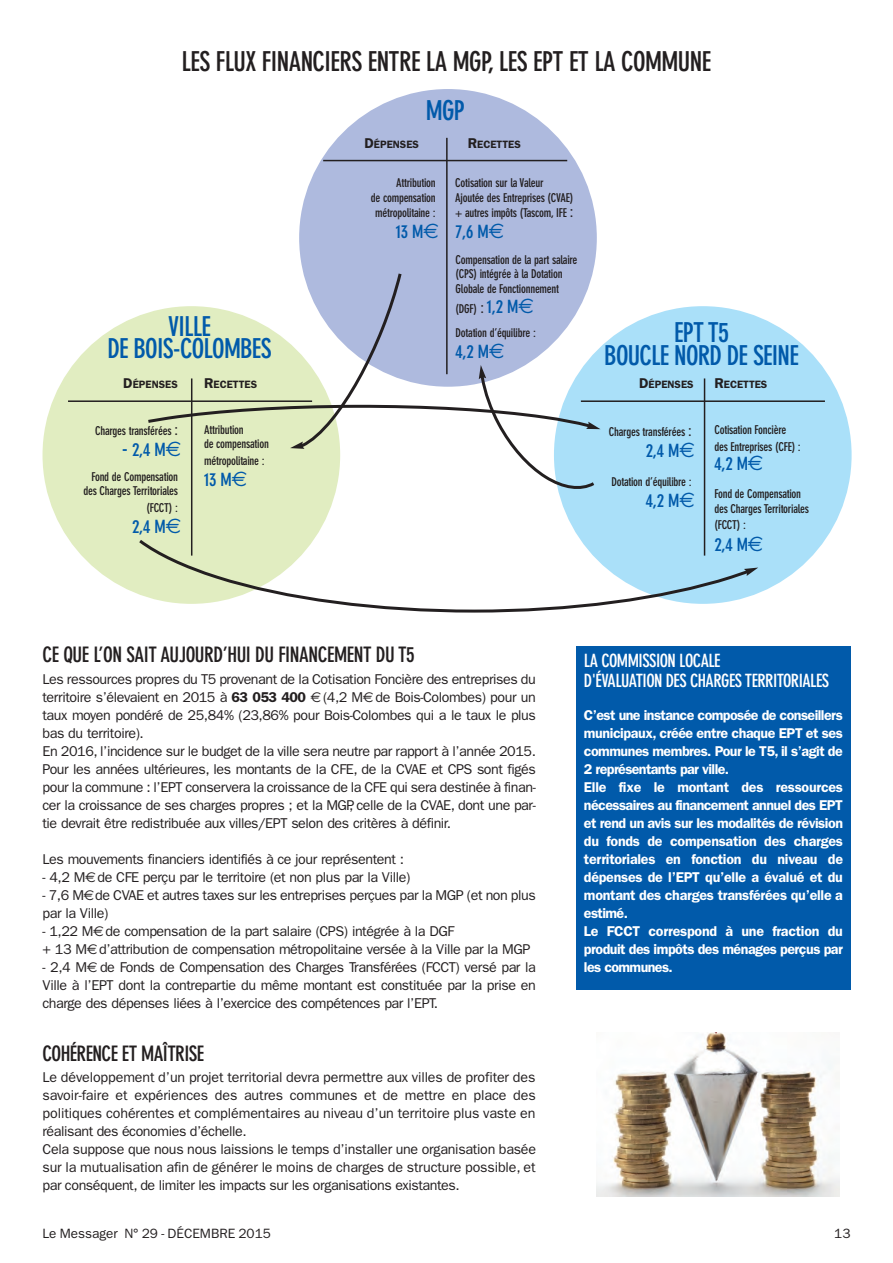
<style>
.page{position:relative;width:893px;height:1263px;background:#fff}
.page>*{position:absolute;margin:0;border:0;box-sizing:border-box;transform-origin:0 0}
.t1{font:700 condensed 27px/22.5px "DIN Neuzeit Grotesk";letter-spacing:-.03em;color:#015aaa;text-align:center}
.t2{font:700 condensed 27px "DIN Neuzeit Grotesk";letter-spacing:-.02em;color:#231f20}
.t3{font:700 condensed 21px "DIN Neuzeit Grotesk";letter-spacing:-.02em;color:#231f20}
.t4{font:700 condensed 18px/19.5px "DIN Neuzeit Grotesk";letter-spacing:-.03em;color:#fff}
.t5{font:700 condensed 18px "DIN Neuzeit Grotesk";color:#015aaa}
.t6{font:14.25px/18px "Franklin Gothic";letter-spacing:-.03em;color:#231f20}
.t7{font:600 14.25px/18px "Franklin Gothic";letter-spacing:-.03em;color:#fff}
.t8{font:14.25px/18px "Franklin Gothic";letter-spacing:-.01em;color:#231f20}
.t9{font:13.5px "Franklin Gothic";color:#231f20}
.t10{font:700 condensed 12px/14.4px "DIN Neuzeit Grotesk";letter-spacing:-.02em;color:#231f20}
.t11{font:600 10.65px "Franklin Gothic";color:#231f20}
.s1{font-size:14.25px}
.s2{font-size:15px}
.s3{font-size:21px}
.s4{font-size:18px;color:#015aaa}
.s5{font-weight:600}
</style>
<div class="page">
<div style="left:43px;top:306px;width:297px;height:298px;background:#e1edc1;border-radius:50%"></div>
<div style="left:299px;top:89px;width:298px;height:298px;background:#aebade;border-radius:50%"></div>
<div style="left:576px;top:646px;width:274px;height:344px;background:#015aaa"></div>
<hr style="left:191px;top:378px;width:1px;height:178px;background:#231f20">
<hr style="left:68px;top:400px;width:244px;height:2px;background:#231f20">
<div style="left:554px;top:306px;width:298px;height:298px;background:#aae0f9;border-radius:50%"></div>
<img style="left:596px;top:1032px;width:243px;height:164px">
<svg style="left:136px;top:537px;width:616px;height:76px"></svg>
<svg style="left:744px;top:567px;width:14px;height:9px"></svg>
<hr style="left:446px;top:138px;width:2px;height:236px;background:#231f20">
<hr style="left:323px;top:160px;width:244px;height:1px;background:#231f20">
<hr style="left:704px;top:378px;width:1px;height:178px;background:#231f20">
<hr style="left:581px;top:400px;width:244px;height:2px;background:#231f20">
<svg style="left:748px;top:537px;width:4px;height:14px"></svg>
<svg style="left:145px;top:270px;width:455px;height:220px"></svg>
<h1 class="t2" style="left:181px;top:46px;width:531px">LES FLUX FINANCIERS ENTRE LA MGP, LES EPT ET LA COMMUNE</h1>
<h1 class="t1" style="left:426px;top:98px;width:40px">MGP</h1>
<h1 class="t1" style="left:107px;top:315px;width:166px">VILLE<br>DE BOIS-COLOMBES</h1>
<p class="t11" style="left:123px;top:378px;width:56px"><span class="s1">D</span>ÉPENSES</p>
<p class="t11" style="left:204px;top:378px;width:55px"><span class="s1">R</span>ECETTES</p>
<p class="t10" style="left:95px;top:423px;width:84px">Charges transférées <span class="s2">:</span></p>
<p class="t5" style="left:122px;top:439px;width:45px"><span class="s3">-</span> 2,4 M</p>
<p class="t10" style="left:83px;top:469px;width:96px;text-align:right">Fond de Compensation des Charges Territoriales</p>
<p class="t10" style="left:146px;top:500px;width:33px">(FCCT) :</p>
<p class="t5" style="left:132px;top:516px;width:35px">2,4 M</p>
<p class="t10" style="left:204px;top:422px;width:66px">Attribution<br>de compensation</p>
<p class="t10" style="left:204px;top:453px;width:62px">métropolitaine :</p>
<p class="t5" style="left:204px;top:470px;width:29px">13 M</p>
<p class="t11" style="left:364px;top:138px;width:56px"><span class="s1">D</span>ÉPENSES</p>
<p class="t11" style="left:468px;top:138px;width:55px"><span class="s1">R</span>ECETTES</p>
<p class="t10" style="left:371px;top:175px;width:66px;line-height:15px;text-align:right">Attribution<br>de compensation métropolitaine :</p>
<p class="t5" style="left:396px;top:222px;width:29px">13 M</p>
<p class="t10" style="left:455px;top:175px;width:120px;line-height:15px">Cotisation sur la Valeur<br>Ajoutée des Entreprises (CVAE) + autres impôts (Tascom, IFE <span class="s2">:</span></p>
<p class="t5" style="left:455px;top:222px;width:35px">7,6 M</p>
<p class="t10" style="left:456px;top:252px;width:123px">Compensation de la part salaire (CPS) intégrée à la Dotation<br>Globale de Fonctionnement</p>
<p class="t10" style="left:456px;top:296px;width:82px;line-height:24.6px">(DGF) <span class="s2">:</span> <span class="s4">1,2 M<br></span>Dotation d’équilibre :</p>
<p class="t5" style="left:456px;top:342px;width:35px">4,2 M</p>
<h1 class="t1" style="left:604px;top:321px;width:196px">EPT T5<br>BOUCLE NORD DE SEINE</h1>
<p class="t11" style="left:639px;top:378px;width:56px"><span class="s1">D</span>ÉPENSES</p>
<p class="t11" style="left:714px;top:378px;width:55px"><span class="s1">R</span>ECETTES</p>
<p class="t10" style="left:609px;top:425px;width:84px">Charges transférées <span class="s2">:</span></p>
<p class="t5" style="left:646px;top:440px;width:35px">2,4 M</p>
<p class="t10" style="left:611px;top:474px;width:82px">Dotation d’équilibre :</p>
<p class="t5" style="left:646px;top:490px;width:35px">4,2 M</p>
<p class="t10" style="left:714px;top:421px;width:88px;line-height:16.6px">Cotisation Foncière des Entreprises (CFE) :</p>
<p class="t5" style="left:714px;top:453px;width:35px">4,2 M</p>
<p class="t10" style="left:714px;top:487px;width:96px">Fond de Compensation des Charges Territoriales</p>
<p class="t10" style="left:714px;top:518px;width:33px">(FCCT) :</p>
<p class="t5" style="left:714px;top:534px;width:35px">2,4 M</p>
<h2 class="t3" style="left:43px;top:642px;width:374px">CE QUE L’ON SAIT AUJOURD’HUI DU FINANCEMENT DU T5</h2>
<p class="t6" style="left:43px;top:670px;width:495px">Les ressources propres du T5 provenant de la Cotisation Foncière des entreprises du territoire s’élevaient en 2015 à <span class="s5">63 053 400</span> (4,2 M de Bois-Colombes) pour un taux moyen pondéré de 25,84% (23,86% pour Bois-Colombes qui a le taux le plus bas du territoire).<br>En 2016, l’incidence sur le budget de la ville sera neutre par rapport à l’année 2015.<br>Pour les années ultérieures, les montants de la CFE, de la CVAE et CPS sont figés pour la commune : l’EPT conservera la croissance de la CFE qui sera destinée à finan&shy;cer la croissance de ses charges propres ; et la MGP, celle de la CVAE, dont une par&shy;tie devrait être redistribuée aux villes/EPT selon des critères à définir.</p>
<p class="t6" style="left:43px;top:850px;width:363px">Les mouvements financiers identifiés à ce jour représentent :</p>
<p class="t6" style="left:43px;top:868px;width:369px">- 4,2 M de CFE perçu par le territoire (et non plus par la Ville)</p>
<p class="t6" style="left:43px;top:886px;width:495px">- 7,6 M de CVAE et autres taxes sur les entreprises perçues par la MGP (et non plus par la Ville)</p>
<p class="t6" style="left:43px;top:922px;width:489px">- 1,22 M de compensation de la part salaire (CPS) intégrée à la DGF<br>+ 13 M d’attribution de compensation métropolitaine versée à la Ville par la MGP</p>
<p class="t6" style="left:42px;top:958px;width:495px;text-align:justify">- 2,4 M de Fonds de Compensation des Charges Transférées (FCCT) versé par la Ville à l’EPT dont la contrepartie du même montant est constituée par la prise en charge des dépenses liées à l’exercice des compétences par l’EPT.</p>
<h2 class="t3" style="left:43px;top:1041px;width:163px">COHÉRENCE ET MAÎTRISE</h2>
<p class="t8" style="left:42px;top:1068px;width:495px">Le développement d’un projet territorial devra permettre aux villes de profiter des savoir-faire et expériences des autres communes et de mettre en place des politiques cohérentes et complémentaires au niveau d’un territoire plus vaste en réalisant des économies d’échelle.<br>Cela suppose que nous nous laissions le temps d’installer une organisation basée sur la mutualisation afin de générer le moins de charges de structure possible, et par conséquent, de limiter les impacts sur les organisations existantes.</p>
<p class="t4" style="left:584px;top:651px;width:247px">LA COMMISSION LOCALE<br>D'ÉVALUATION DES CHARGES TERRITORIALES</p>
<p class="t7" style="left:584px;top:706px;width:261px">C’est une instance composée de conseillers municipaux, créée entre chaque EPT et ses communes membres. Pour le T5, il s’agit de 2 représentants par ville.<br>Elle fixe le montant des ressources nécessaires au financement annuel des EPT et rend un avis sur les modalités de révision du fonds de compensation des charges territoriales en fonction du niveau de dépenses de l’EPT qu’elle a évalué et du montant des charges transférées qu’elle a estimé.<br>Le FCCT correspond à une fraction du produit des impôts des ménages perçus par les communes.</p>
<p class="t9" style="left:43px;top:1226px;width:230px">Le Messager N° 29 - DÉCEMBRE 2015</p>
<p class="t9" style="left:834px;top:1226px;width:18px">13</p>
</div>
